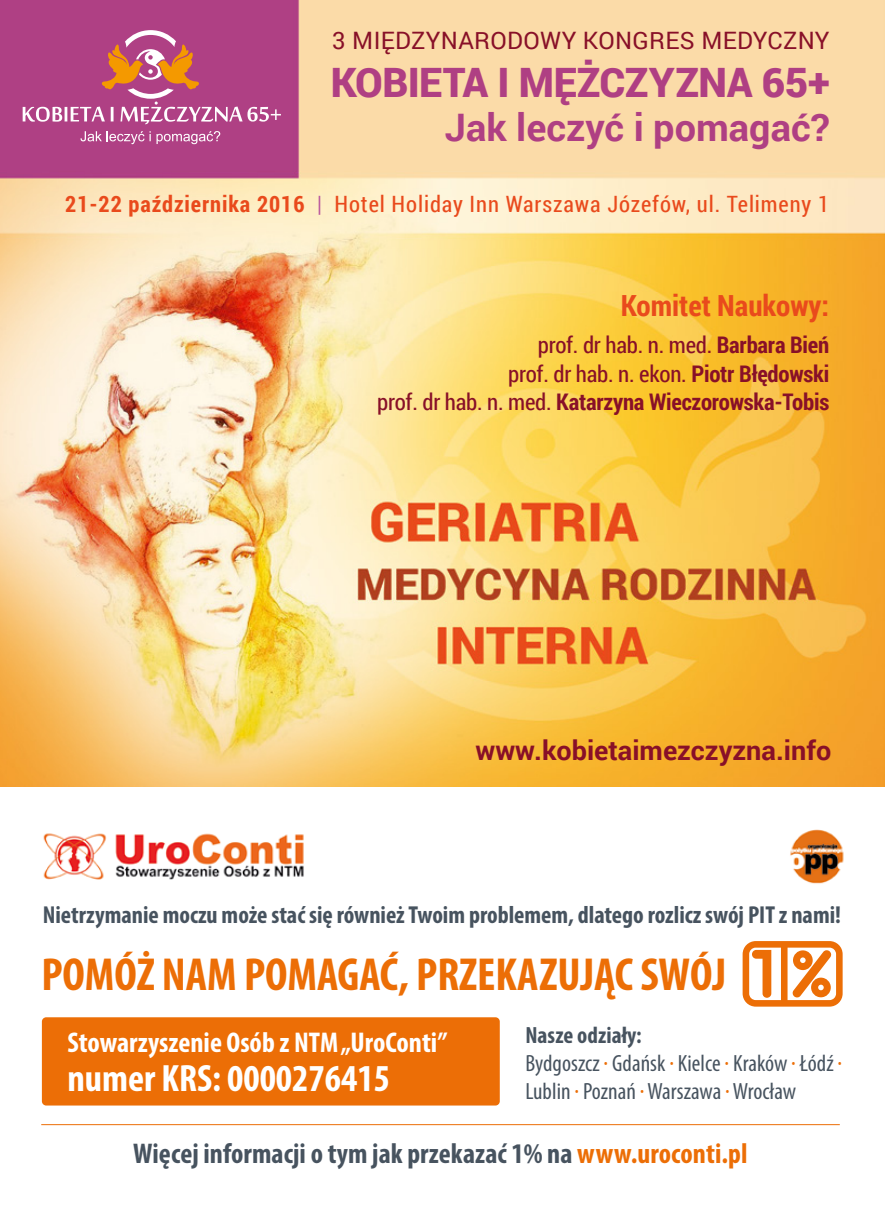
<style>
.page{position:relative;width:885px;height:1225px;background:#fff}
.page>*{position:absolute;margin:0;border:0;box-sizing:border-box;transform-origin:0 0}
.t1{font:700 condensed 46.5px "Myriad Pro";color:#ec6e06}
.t2{font:900 40.5px "Roboto";letter-spacing:-.01em;color:#af3f83}
.t3{font:700 condensed 38.25px "Myriad Pro";color:#fff}
.t4{font:700 37.95px "Roboto";color:#af3f83}
.t5{font:700 29.1px "Roboto Condensed";color:#e94a1c}
.t6{font:700 condensed 28.65px "Myriad Pro";color:#fff}
.t7{font:700 condensed 28.5px "Myriad Pro";letter-spacing:.005em;color:#47535f}
.t8{font:700 27px "Roboto";color:#881028}
.t9{font:700 condensed 24.6px "Myriad Pro";color:#47535f}
.t10{font:24px "Roboto";letter-spacing:.015em;color:#881028}
.t11{font:condensed 23.55px/28.3px "Myriad Pro";letter-spacing:.005em;color:#47535f}
.t12{font:22.8px/28.5px "Roboto Condensed";letter-spacing:-.01em;color:#881028;text-align:right}
.t13{font:22.5px "Roboto Condensed";letter-spacing:.04em;color:#e94a1c}
.s1{font-weight:700}
.s2{color:#b9569d}
.s3{color:#ec6e06}
</style>
<div class="page">
<img style="left:0;top:0;width:884px;height:787px">
<div style="left:42px;top:1017px;width:457px;height:88px;background:#ec6e06;border-radius:4px"></div>
<div style="left:739px;top:937px;width:106px;height:73px;background:linear-gradient(to right,#fff,#fff);border-radius:16px"></div>
<svg style="left:742px;top:941px;width:100px;height:65px"></svg>
<img style="left:43px;top:833px;width:261px;height:47px">
<img style="left:790px;top:829px;width:54px;height:55px">
<hr style="left:41px;top:1124px;width:798px;height:1px;background:#ec6e06">
<svg style="left:80px;top:131px;width:140px;height:13px;background:#c16b9f"></svg>
<svg style="left:23px;top:30px;width:258px;height:94px;background:#bb5888"></svg>
<p class="t10" style="left:332px;top:24px;width:499px">3 MIĘDZYNARODOWY KONGRES MEDYCZNY</p>
<h2 class="t2" style="left:331px;top:54px;width:500px">KOBIETA I MĘŻCZYZNA 65+</h2>
<h3 class="t4" style="left:444px;top:101px;width:387px">Jak leczyć i pomagać?</h3>
<p class="t13" style="left:65px;top:188px;width:765px"><span class="s1">21-22 października 2016</span> <span class="s2">|</span> Hotel Holiday Inn Warszawa Józefów, ul. Telimeny 1</p>
<p class="t5" style="left:620px;top:285px;width:210px">Komitet Naukowy:</p>
<p class="t12" style="left:377px;top:330px;width:453px">prof. dr hab. n. med. <span class="s1">Barbara Bień<br></span>prof. dr hab. n. ekon. <span class="s1">Piotr Błędowski<br></span>prof. dr hab. n. med. <span class="s1">Katarzyna Wieczorowska-Tobis</span></p>
<p class="t8" style="left:475px;top:731px;width:357px">www.kobietaimezczyzna.info</p>
<p class="t9" style="left:43px;top:899px;width:799px">Nietrzymanie moczu może stać się również Twoim problemem, dlatego rozlicz swój PIT z nami!</p>
<h1 class="t1" style="left:41px;top:945px;width:686px">POMÓŻ NAM POMAGAĆ, PRZEKAZUJĄC SWÓJ</h1>
<p class="t6" style="left:67px;top:1025px;width:381px">Stowarzyszenie Osób z NTM „UroConti”</p>
<h3 class="t3" style="left:67px;top:1054px;width:324px">numer KRS: 0000276415</h3>
<p class="t11" style="left:525px;top:1020px;width:318px"><span class="s1">Nasze odziały:<br></span>Bydgoszcz <span class="s3">·</span> Gdańsk <span class="s3">·</span> Kielce <span class="s3">·</span> Kraków <span class="s3">·</span> Łódź <span class="s3">·<br></span>Lublin <span class="s3">·</span> Poznań <span class="s3">·</span>Warszawa <span class="s3">·</span>Wrocław</p>
<p class="t7" style="left:133px;top:1136px;width:615px">Więcej informacji o tym jak przekazać 1% na <span class="s3">www.uroconti.pl</span></p>
</div>
